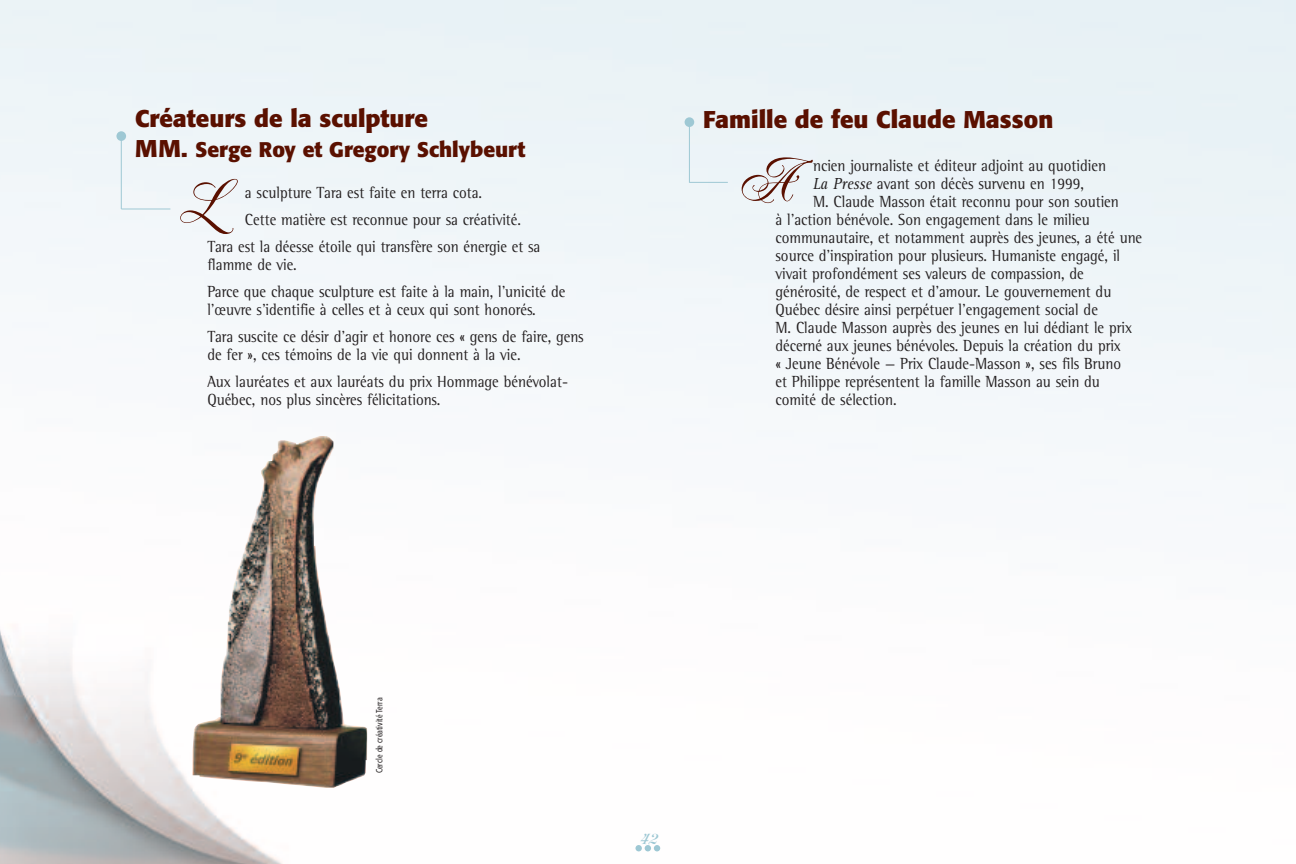
<style>
.page{position:relative;width:1296px;height:864px;background:#fff}
.page>*{position:absolute;margin:0;border:0;box-sizing:border-box;transform-origin:0 0}
.t1{font:300 61.05px "Poppl Residenz";color:#5a1000}
.t2{font:700 24px "Formata";color:#5a1000}
.t3{font:700 21px "Formata";color:#5a1000}
.t4{font:21px "Poppl Residenz";color:#9ec8d4}
.t5{font:16.5px/27px "Rotis Semi Serif";color:#231f20;scale:.9 1}
.t6{font:condensed 9px "Frutiger LT Std";color:#231f20;scale:.9 1}
.s1{font-size:24px}
.s2{font-family:"Rotis Serif";font-style:italic}
</style>
<div class="page">
<div style="left:635px;top:845px;width:7px;height:6px;background:#9ec8d4;border-radius:50%"></div>
<svg style="left:645px;top:845px;width:15px;height:6px"></svg>
<hr style="left:121px;top:209px;width:49px;height:1px;background:#9ec8d4">
<hr style="left:121px;top:136px;width:1px;height:73px;background:#9ec8d4">
<div style="left:116px;top:131px;width:10px;height:10px;background:#9ec8d4;border-radius:50%"></div>
<hr style="left:689px;top:182px;width:39px;height:1px;background:#9ec8d4">
<hr style="left:689px;top:124px;width:1px;height:59px;background:#9ec8d4">
<div style="left:685px;top:117px;width:9px;height:10px;background:#9ec8d4;border-radius:50%"></div>
<img style="left:193px;top:436px;width:174px;height:352px">
<h2 class="t2" style="left:135px;top:108px;width:295px">Créateurs de la sculpture</h2>
<p class="t3" style="left:135px;top:141px;width:392px"><span class="s1">MM.</span> Serge Roy et Gregory Schlybeurt</p>
<h1 class="t1" style="left:176px;top:179px;width:42px">L</h1>
<p class="t5" style="left:245px;top:181px;width:265px">a sculpture Tara est faite en terra cota.</p>
<p class="t5" style="left:245px;top:208px;width:308px">Cette matière est reconnue pour sa créativité.</p>
<p class="t5" style="left:207px;top:235px;width:372px">Tara est la déesse étoile qui transfère son énergie et sa</p>
<p class="t5" style="left:207px;top:253px;width:399px">flamme de vie.<br>Parce que chaque sculpture est faite à la main, l’unicité de</p>
<p class="t5" style="left:207px;top:298px;width:420px">l’œuvre s’identifie à celles et à ceux qui sont honorés.<br>Tara suscite ce désir d’agir et honore ces « gens de faire, gens</p>
<p class="t5" style="left:207px;top:343px;width:402px">de fer », ces témoins de la vie qui donnent à la vie.<br>Aux lauréates et aux lauréats du prix Hommage bénévolat-</p>
<p class="t5" style="left:207px;top:388px;width:260px">Québec, nos plus sincères félicitations.</p>
<h2 class="t2" style="left:703px;top:109px;width:352px">Famille de feu Claude Masson</h2>
<h1 class="t1" style="left:735px;top:158px;width:59px">A</h1>
<p class="t5" style="left:813px;top:154px;width:327px">ncien journaliste et éditeur adjoint au quotidien</p>
<p class="t5" style="left:813px;top:172px;width:303px"><span class="s2">La Presse</span> avant son décès survenu en 1999,</p>
<p class="t5" style="left:813px;top:190px;width:341px">M. Claude Masson était reconnu pour son soutien</p>
<p class="t5" style="left:775px;top:208px;width:351px">à l’action bénévole. Son engagement dans le milieu</p>
<p class="t5" style="left:775px;top:226px;width:409px">communautaire, et notamment auprès des jeunes, a été une</p>
<p class="t5" style="left:775px;top:244px;width:384px">source d’inspiration pour plusieurs. Humaniste engagé, il</p>
<p class="t5" style="left:775px;top:262px;width:344px">vivait profondément ses valeurs de compassion, de</p>
<p class="t5" style="left:775px;top:280px;width:375px">générosité, de respect et d’amour. Le gouvernement du</p>
<p class="t5" style="left:775px;top:298px;width:360px">Québec désire ainsi perpétuer l’engagement social de</p>
<p class="t5" style="left:775px;top:316px;width:398px">M. Claude Masson auprès des jeunes en lui dédiant le prix</p>
<p class="t5" style="left:775px;top:334px;width:385px">décerné aux jeunes bénévoles. Depuis la création du prix</p>
<p class="t5" style="left:775px;top:352px;width:385px">« Jeune Bénévole — Prix Claude-Masson », ses fils Bruno</p>
<p class="t5" style="left:775px;top:370px;width:362px">et Philippe représentent la famille Masson au sein du</p>
<p class="t5" style="left:775px;top:388px;width:136px">comité de sélection.</p>
<p class="t6" style="left:376px;top:773px;width:86px;rotate:-90deg">Cercle de créativité Terra</p>
<p class="t4" style="left:639px;top:828px;width:19px">42</p>
</div>
